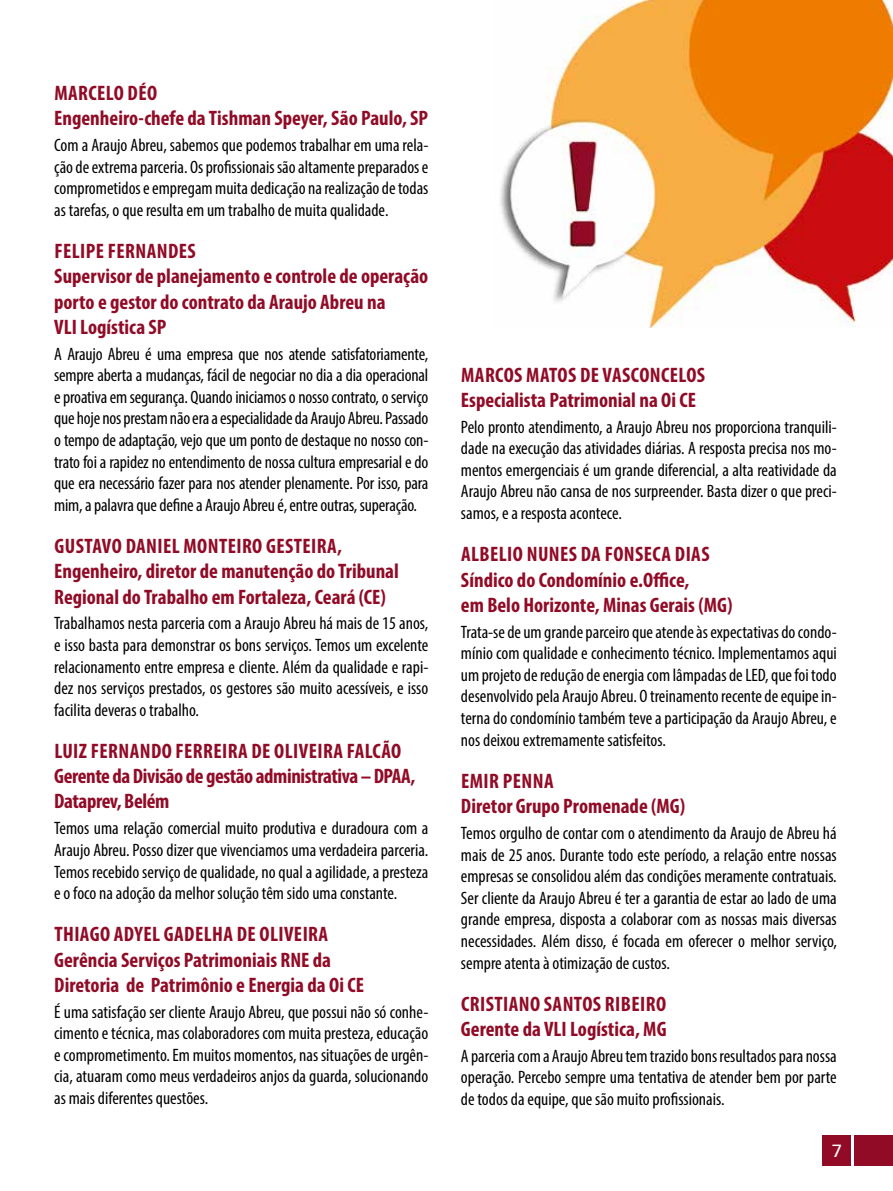
<style>
.page{position:relative;width:893px;height:1191px;background:#fff}
.page>*{position:absolute;margin:0;border:0;box-sizing:border-box;transform-origin:0 0}
.t1{font:700 condensed 21px/25.2px "Myriad Pro";color:#910b26}
.t2{font:700 condensed 21px/25.2px "Myriad Pro";letter-spacing:-.02em;color:#910b26}
.t3{font:condensed 18px/21.6px "Myriad Pro";color:#000;text-align:justify}
.t4{font:18px "Univers ATT";color:#fff}
</style>
<div class="page">
<div style="left:854px;top:1135px;width:39px;height:31px;background:#910b26"></div>
<div style="left:822px;top:1135px;width:29px;height:31px;background:#910b26"></div>
<img style="left:500px;top:0;width:393px;height:327px">
<p class="t1" style="left:54px;top:80px;width:375px">MARCELO DÉO<br>Engenheiro-chefe da Tishman Speyer, São Paulo, SP</p>
<p class="t3" style="left:54px;top:134px;width:376px">Com a Araujo Abreu, sabemos que podemos trabalhar em uma rela&shy;ção de extrema parceria. Os profissionais são altamente preparados e comprometidos e empregam muita dedicação na realização de todas as tarefas, o que resulta em um trabalho de muita qualidade.</p>
<p class="t1" style="left:54px;top:238px;width:376px">FELIPE FERNANDES<br>Supervisor de planejamento e controle de operação porto e gestor do contrato da Araujo Abreu na<br>VLI Logística SP</p>
<p class="t3" style="left:54px;top:343px;width:376px">A Araujo Abreu é uma empresa que nos atende satisfatoriamente, sempre aberta a mudanças, fácil de negociar no dia a dia operacional e proativa em segurança. Quando iniciamos o nosso contrato, o serviço que hoje nos prestam não era a especialidade da Araujo Abreu. Passado o tempo de adaptação, vejo que um ponto de destaque no nosso con&shy;trato foi a rapidez no entendimento de nossa cultura empresarial e do que era necessário fazer para nos atender plenamente. Por isso, para mim, a palavra que define a Araujo Abreu é, entre outras, superação.</p>
<p class="t1" style="left:54px;top:533px;width:346px">GUSTAVO DANIEL MONTEIRO GESTEIRA,<br>Engenheiro, diretor de manutenção do Tribunal<br>Regional do Trabalho em Fortaleza, Ceará (CE)</p>
<p class="t3" style="left:54px;top:612px;width:376px">Trabalhamos nesta parceria com a Araujo Abreu há mais de 15 anos, e isso basta para demonstrar os bons serviços. Temos um excelente relacionamento entre empresa e cliente. Além da qualidade e rapi&shy;dez nos serviços prestados, os gestores são muito acessíveis, e isso facilita deveras o trabalho.</p>
<p class="t2" style="left:54px;top:738px;width:362px">LUIZ FERNANDO FERREIRA DE OLIVEIRA FALCÃO<br>Gerente da Divisão de gestão administrativa – DPAA,<br>Dataprev, Belém</p>
<p class="t3" style="left:54px;top:817px;width:376px">Temos uma relação comercial muito produtiva e duradoura com a Araujo Abreu. Posso dizer que vivenciamos uma verdadeira parceria.<br>Temos recebido serviço de qualidade, no qual a agilidade, a presteza e o foco na adoção da melhor solução têm sido uma constante.</p>
<p class="t1" style="left:54px;top:921px;width:311px">THIAGO ADYEL GADELHA DE OLIVEIRA<br>Gerência Serviços Patrimoniais RNE da<br>Diretoria de Patrimônio e Energia da Oi CE</p>
<p class="t3" style="left:54px;top:1000px;width:376px">É uma satisfação ser cliente Araujo Abreu, que possui não só conhe&shy;cimento e técnica, mas colaboradores com muita presteza, educação e comprometimento. Em muitos momentos, nas situações de urgên&shy;cia, atuaram como meus verdadeiros anjos da guarda, solucionando as mais diferentes questões.</p>
<p class="t1" style="left:461px;top:361px;width:246px">MARCOS MATOS DE VASCONCELOS<br>Especialista Patrimonial na Oi CE</p>
<p class="t3" style="left:461px;top:416px;width:377px">Pelo pronto atendimento, a Araujo Abreu nos proporciona tranquili&shy;dade na execução das atividades diárias. A resposta precisa nos mo&shy;mentos emergenciais é um grande diferencial, a alta reatividade da Araujo Abreu não cansa de nos surpreender. Basta dizer o que preci&shy;samos, e a resposta acontece.</p>
<p class="t1" style="left:461px;top:541px;width:273px">ALBELIO NUNES DA FONSECA DIAS<br>Síndico do Condomínio e.Office,<br>em Belo Horizonte, Minas Gerais (MG)</p>
<p class="t3" style="left:461px;top:620px;width:377px">Trata-se de um grande parceiro que atende às expectativas do condo&shy;mínio com qualidade e conhecimento técnico. Implementamos aqui um projeto de redução de energia com lâmpadas de LED, que foi todo desenvolvido pela Araujo Abreu. O treinamento recente de equipe in&shy;terna do condomínio também teve a participação da Araujo Abreu, e nos deixou extremamente satisfeitos.</p>
<p class="t1" style="left:461px;top:768px;width:226px">EMIR PENNA<br>Diretor Grupo Promenade (MG)</p>
<p class="t3" style="left:461px;top:822px;width:377px">Temos orgulho de contar com o atendimento da Araujo de Abreu há mais de 25 anos. Durante todo este período, a relação entre nossas empresas se consolidou além das condições meramente contratuais.<br>Ser cliente da Araujo Abreu é ter a garantia de estar ao lado de uma grande empresa, disposta a colaborar com as nossas mais diversas necessidades. Além disso, é focada em oferecer o melhor serviço, sempre atenta à otimização de custos.</p>
<p class="t1" style="left:461px;top:990px;width:207px">CRISTIANO SANTOS RIBEIRO<br>Gerente da VLI Logística, MG</p>
<p class="t3" style="left:461px;top:1044px;width:377px">A parceria com a Araujo Abreu tem trazido bons resultados para nossa operação. Percebo sempre uma tentativa de atender bem por parte de todos da equipe, que são muito profissionais.</p>
<p class="t4" style="left:831px;top:1140px;width:13px">7</p>
</div>
